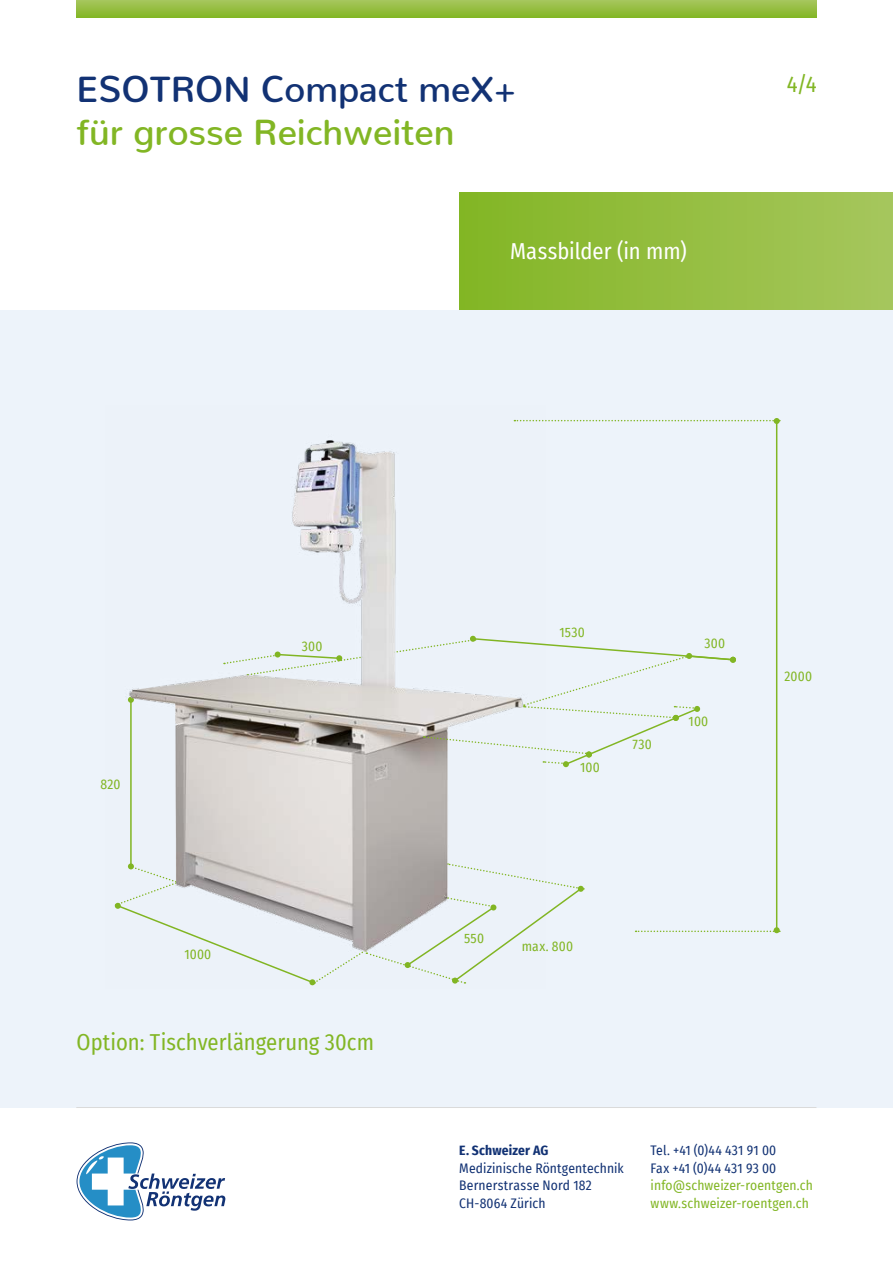
<style>
.page{position:relative;width:893px;height:1263px;background:#fff}
.page>*{position:absolute;margin:0;border:0;box-sizing:border-box;transform-origin:0 0}
.t1{font:600 36px "Nunito";color:#82b624}
.t2{font:600 36px "Nunito";color:#123274}
.t3{font:22.5px "Fira Sans Condensed";color:#82b624}
.t4{font:22.5px "Fira Sans Condensed";color:#fff}
.t5{font:13.5px/17.5px "Fira Sans Condensed";letter-spacing:.015em;color:#123274}
.t6{font:13.5px/17.5px "Fira Sans Condensed";letter-spacing:.015em;color:#82b624}
.t7{font:700 13.5px "Fira Sans Condensed";letter-spacing:.01em;color:#123274}
</style>
<div class="page">
<div style="left:0;top:310px;width:893px;height:798px;background:#edf3fa"></div>
<hr style="left:76px;top:1107px;width:740px;height:1px;background:#dadada">
<svg style="left:76px;top:0;width:741px;height:17px;background:#95be42"></svg>
<svg style="left:77px;top:1142px;width:148px;height:78px"></svg>
<div style="left:459px;top:192px;width:434px;height:118px;background:linear-gradient(to right,#83b624,#a6c65d)"></div>
<hr style="left:776px;top:421px;width:1px;height:509px;background:#82b624">
<svg style="left:546px;top:418px;width:234px;height:6px"></svg>
<svg style="left:636px;top:927px;width:144px;height:6px"></svg>
<img style="left:114px;top:419px;width:432px;height:567px">
<svg style="left:224px;top:636px;width:512px;height:131px"></svg>
<h1 class="t2" style="left:77px;top:57px;width:442px">ESOTRON Compact meX+</h1>
<h1 class="t1" style="left:77px;top:101px;width:380px">für grosse Reichweiten</h1>
<h2 class="t4" style="left:510px;top:234px;width:178px">Massbilder (in mm)</h2>
<h2 class="t3" style="left:787px;top:67px;width:31px">4/4</h2>
<p class="t6" style="left:100px;top:775px;width:22px">820</p>
<p class="t6" style="left:184px;top:945px;width:28px">1000</p>
<p class="t6" style="left:302px;top:637px;width:22px">300</p>
<h2 class="t3" style="left:77px;top:1025px;width:299px">Option: Tischverlängerung 30cm</h2>
<p class="t6" style="left:559px;top:623px;width:27px">1530</p>
<p class="t6" style="left:580px;top:758px;width:21px">100</p>
<p class="t6" style="left:632px;top:735px;width:21px">730</p>
<p class="t6" style="left:705px;top:634px;width:22px">300</p>
<p class="t6" style="left:689px;top:712px;width:21px">100</p>
<p class="t6" style="left:784px;top:667px;width:29px">2000</p>
<p class="t6" style="left:464px;top:929px;width:21px">550</p>
<p class="t6" style="left:522px;top:937px;width:53px">max. 800</p>
<p class="t7" style="left:459px;top:1139px;width:91px">E. Schweizer AG</p>
<p class="t5" style="left:459px;top:1159px;width:166px">Medizinische Röntgentechnik<br>Bernerstrasse Nord 182<br>CH-8064 Zürich</p>
<p class="t5" style="left:651px;top:1141px;width:127px">Tel. +41 (0)44 431 91 00<br>Fax +41 (0)44 431 93 00</p>
<p class="t6" style="left:651px;top:1176px;width:164px">info@schweizer-roentgen.ch www.schweizer-roentgen.ch</p>
</div>
